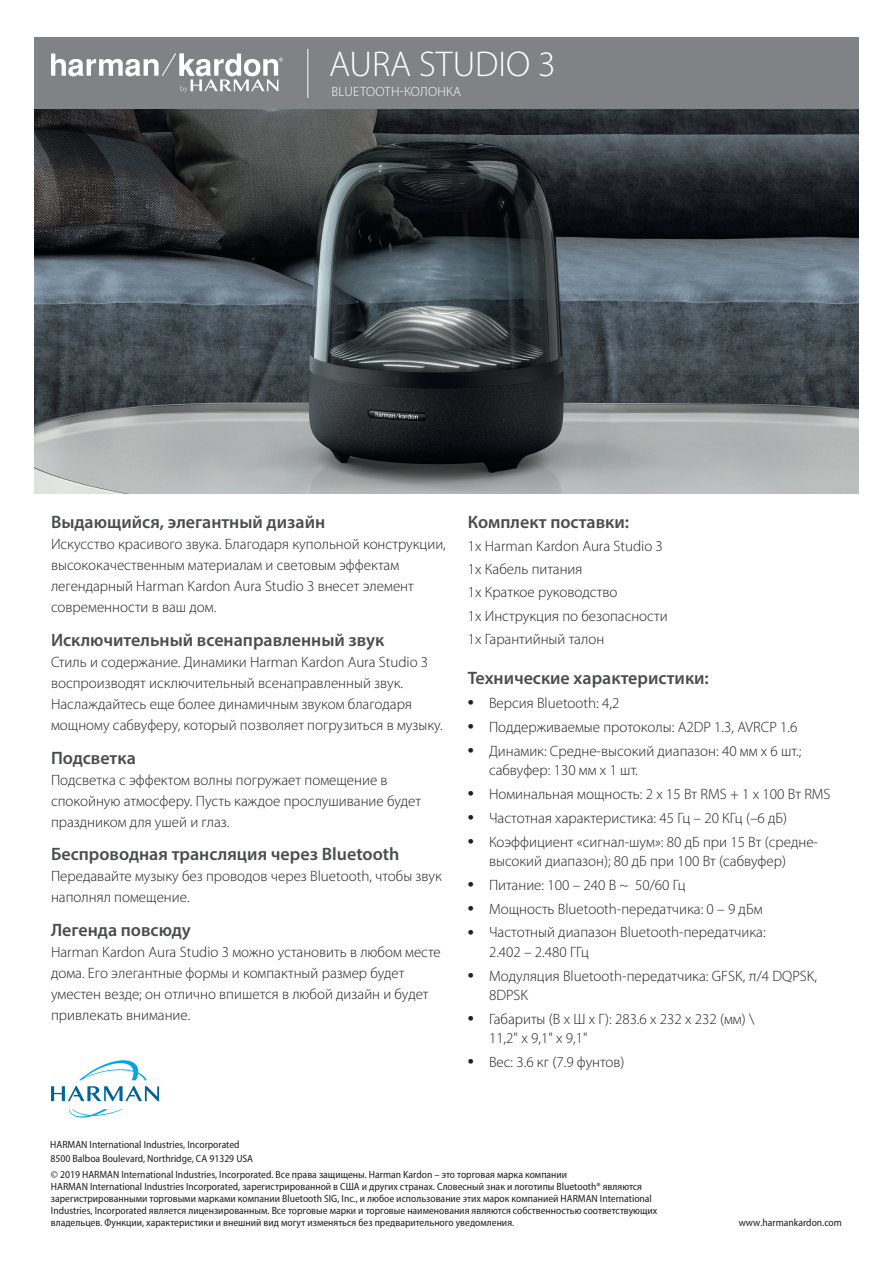
<style>
.page{position:relative;width:893px;height:1263px;background:#fff}
.page>*{position:absolute;margin:0;border:0;box-sizing:border-box;transform-origin:0 0}
.t1{font:300 36px "Myriad Pro";color:#fff}
.t2{font:600 18px "Myriad Pro";color:#4b4c4d}
.t3{font:300 15px/21px "Myriad Pro";color:#231f20}
.t4{font:300 13.5px "Myriad Pro";letter-spacing:.02em;color:#fff}
.t5{font:semi-condensed 10.5px/12px "Myriad Pro";color:#231f20}
.s1{font-weight:700;font-size:18px}
</style>
<div class="page">
<div style="left:34px;top:37px;width:825px;height:72px;background:#808285"></div>
<hr style="left:307px;top:49px;width:1px;height:49px;background:#fff">
<svg style="left:51px;top:53px;width:232px;height:40px"></svg>
<svg style="left:79px;top:1060px;width:68px;height:20px"></svg>
<svg style="left:69px;top:1109px;width:54px;height:9px"></svg>
<svg style="left:51px;top:1086px;width:108px;height:15px"></svg>
<img style="left:34px;top:109px;width:825px;height:384px">
<p class="t1" style="left:329px;top:44px;width:228px">AURA STUDIO 3</p>
<p class="t4" style="left:332px;top:84px;width:131px">BLUETOOTH-КОЛОНКА</p>
<p class="t2" style="left:51px;top:510px;width:276px">Выдающийся, элегантный дизайн</p>
<p class="t3" style="left:51px;top:534px;width:396px">Искусство красивого звука. Благодаря купольной конструкции, высококачественным материалам и световым эффектам легендарный Harman Kardon Aura Studio 3 внесет элемент современности в ваш дом.</p>
<p class="t2" style="left:51px;top:628px;width:335px">Исключительный всенаправленный звук</p>
<p class="t3" style="left:51px;top:651px;width:393px">Стиль и содержание. Динамики Harman Kardon Aura Studio 3 воспроизводят исключительный всенаправленный звук.<br>Наслаждайтесь еще более динамичным звуком благодаря мощному сабвуферу, который позволяет погрузиться в музыку.</p>
<p class="t2" style="left:51px;top:746px;width:86px">Подсветка</p>
<p class="t3" style="left:51px;top:769px;width:372px">Подсветка с эффектом волны погружает помещение в спокойную атмосферу. Пусть каждое прослушивание будет праздником для ушей и глаз.</p>
<p class="t2" style="left:51px;top:843px;width:350px">Беспроводная трансляция через Bluetooth</p>
<p class="t3" style="left:51px;top:866px;width:392px">Передавайте музыку без проводов через Bluetooth, чтобы звук наполнял помещение.</p>
<p class="t2" style="left:51px;top:919px;width:141px">Легенда повсюду</p>
<p class="t3" style="left:51px;top:942px;width:391px">Harman Kardon Aura Studio 3 можно установить в любом месте дома. Его элегантные формы и компактный размер будет уместен везде; он отлично впишется в любой дизайн и будет привлекать внимание.</p>
<p class="t2" style="left:468px;top:510px;width:163px">Комплект поставки:</p>
<p class="t3" style="left:468px;top:536px;width:197px">1x Harman Kardon Aura Studio 3</p>
<p class="t3" style="left:468px;top:559px;width:116px">1x Кабель питания</p>
<p class="t3" style="left:468px;top:582px;width:151px">1х Краткое руководство</p>
<p class="t3" style="left:468px;top:605px;width:201px">1х Инструкция по безопасности</p>
<p class="t3" style="left:468px;top:628px;width:138px">1х Гарантийный талон</p>
<p class="t2" style="left:468px;top:667px;width:243px">Технические характеристики:</p>
<p class="t3" style="left:468px;top:693px;width:153px"><span class="s1">•</span> Версия Bluetooth: 4,2</p>
<p class="t3" style="left:468px;top:717px;width:331px"><span class="s1">•</span> Поддерживаемые протоколы: A2DP 1.3, AVRCP 1.6</p>
<p class="t3" style="left:489px;top:741px;width:314px;line-height:19.5px;text-indent:-21px"><span class="s1">•</span> Динамик: Средне-высокий диапазон: 40 мм x 6 шт.; сабвуфер: 130 мм x 1 шт.</p>
<p class="t3" style="left:468px;top:784px;width:364px"><span class="s1">•</span> Номинальная мощность: 2 x 15 Вт RMS + 1 x 100 Вт RMS</p>
<p class="t3" style="left:468px;top:807px;width:321px"><span class="s1">•</span> Частотная характеристика: 45 Гц – 20 КГц (–6 дБ)</p>
<p class="t3" style="left:489px;top:832px;width:331px;line-height:19.5px;text-indent:-21px"><span class="s1">•</span> Коэффициент «сигнал-шум»: 80 дБ при 15 Вт (средне&shy;высокий диапазон); 80 дБ при 100 Вт (сабвуфер)</p>
<p class="t3" style="left:468px;top:874px;width:220px"><span class="s1">•</span> Питание: 100 – 240 В ~ 50/60 Гц</p>
<p class="t3" style="left:468px;top:898px;width:296px"><span class="s1">•</span> Мощность Bluetooth-передатчика: 0 – 9 дБм</p>
<p class="t3" style="left:489px;top:923px;width:278px;line-height:19.5px;text-indent:-21px"><span class="s1">•</span> Частотный диапазон Bluetooth-передатчика:<br>2.402 – 2.480 ГГц</p>
<p class="t3" style="left:489px;top:966px;width:330px;line-height:19.5px;text-indent:-21px"><span class="s1">•</span> Модуляция Bluetooth-передатчика: GFSK, π/4 DQPSK,<br>8DPSK</p>
<p class="t3" style="left:489px;top:1009px;width:267px;line-height:19.5px;text-indent:-21px"><span class="s1">•</span> Габариты (В x Ш x Г): 283.6 x 232 x 232 (мм) \<br>11,2" x 9,1" x 9,1"</p>
<p class="t3" style="left:468px;top:1052px;width:158px"><span class="s1">•</span> Вес: 3.6 кг (7.9 фунтов)</p>
<p class="t5" style="left:50px;top:1138px;width:204px;line-height:13.5px">HARMAN International Industries, Incorporated<br>8500 Balboa Boulevard, Northridge, CA 91329 USA</p>
<p class="t5" style="left:51px;top:1169px;width:608px">© 2019 HARMAN International Industries, Incorporated. Все права защищены. Harman Kardon – это торговая марка компании<br>HARMAN International Industries Incorporated, зарегистрированной в США и других странах. Словесный знак и логотипы Bluetooth® являются зарегистрированными торговыми марками компании Bluetooth SIG, Inc., и любое использование этих марок компанией HARMAN International Industries, Incorporated является лицензированным. Все торговые марки и торговые наименования являются собственностью соответствующих владельцев. Функции, характеристики и внешний вид могут изменяться без предварительного уведомления.</p>
<p class="t5" style="left:739px;top:1217px;width:105px">www.harmankardon.com</p>
</div>
